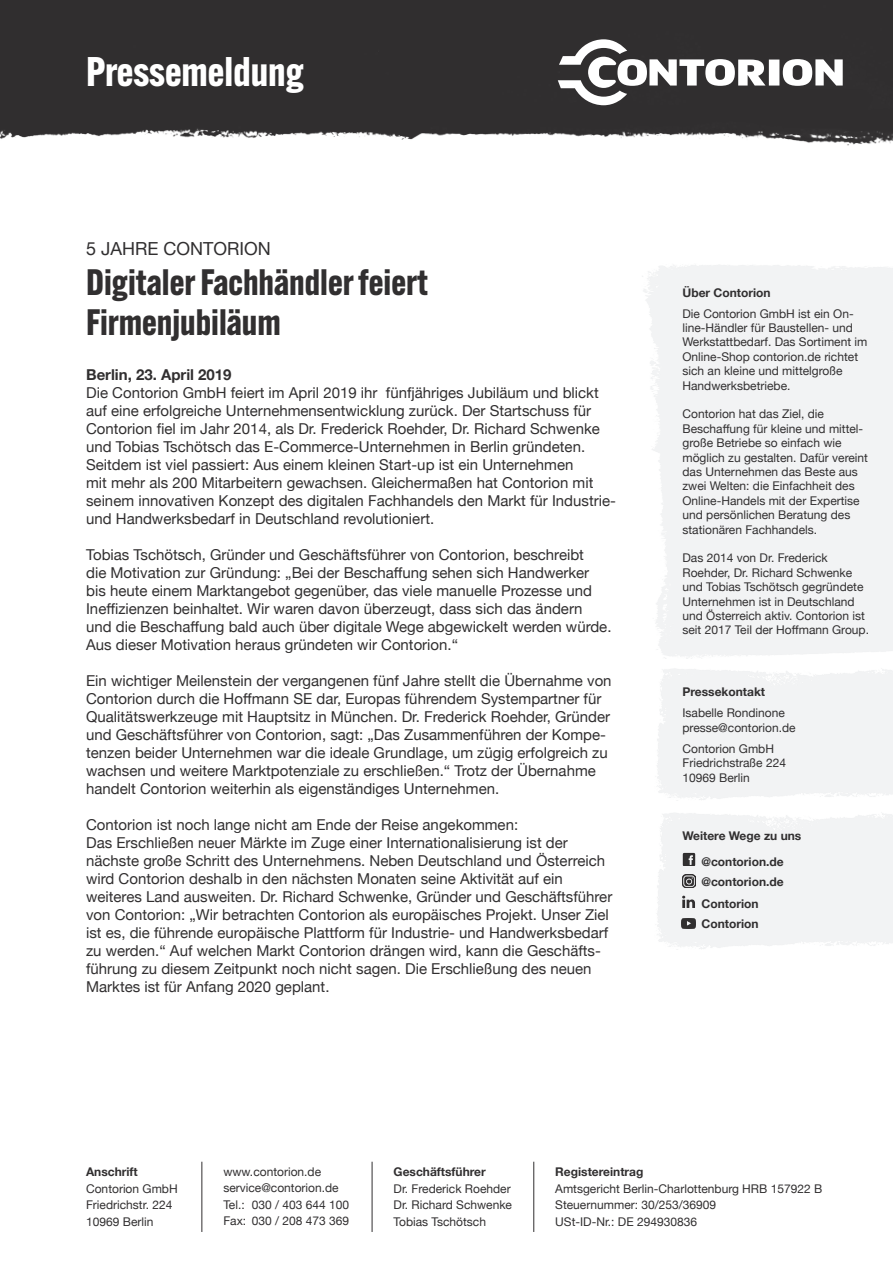
<style>
.page{position:relative;width:893px;height:1263px;background:#fff}
.page>*{position:absolute;margin:0;border:0;box-sizing:border-box;transform-origin:0 0}
.t1{font:700 40.5px "Alternate Gothic ATF";color:#fff}
.t2{font:700 36px/40.5px "Alternate Gothic ATF";color:#312f30}
.t3{font:18px "Helvetica Neue";color:#312f30}
.t4{font:15px/18px "Helvetica Neue";color:#312f30}
.t5{font:700 15px "Helvetica Neue";color:#312f30}
.t6{font:12px/14.4px "Helvetica Neue";color:#312f30}
.t7{font:700 12px/25px "Helvetica Neue";color:#312f30;text-align:center}
</style>
<div class="page">
<img style="left:0;top:0;width:893px;height:146px">
<svg style="left:558px;top:39px;width:285px;height:66px"></svg>
<hr style="left:201px;top:1162px;width:1px;height:70px;background:#312f30">
<hr style="left:372px;top:1162px;width:1px;height:70px;background:#312f30">
<hr style="left:533px;top:1162px;width:1px;height:70px;background:#312f30">
<div style="left:657px;top:813px;width:236px;height:136px;background:#f2f3f4"></div>
<svg style="left:682px;top:853px;width:13px;height:12px"></svg>
<svg style="left:682px;top:874px;width:13px;height:13px"></svg>
<img style="left:682px;top:918px;width:14px;height:10px">
<svg style="left:682px;top:896px;width:13px;height:12px"></svg>
<h1 class="t1" style="left:86px;top:46px;width:219px">Pressemeldung</h1>
<p class="t3" style="left:86px;top:236px;width:186px">5 JAHRE CONTORION</p>
<h2 class="t2" style="left:86px;top:262px;width:343px">Digitaler Fachhändler feiert<br>Firmenjubiläum</h2>
<p class="t5" style="left:86px;top:363px;width:147px">Berlin, 23. April 2019</p>
<p class="t4" style="left:86px;top:385px;width:531px">Die Contorion GmbH feiert im April 2019 ihr fünfjähriges Jubiläum und blickt auf eine erfolgreiche Unternehmensentwicklung zurück. Der Startschuss für Contorion fiel im Jahr 2014, als Dr. Frederick Roehder, Dr. Richard Schwenke und Tobias Tschötsch das E-Commerce-Unternehmen in Berlin gründeten.<br>Seitdem ist viel passiert: Aus einem kleinen Start-up ist ein Unternehmen<br>mit mehr als 200 Mitarbeitern gewachsen. Gleichermaßen hat Contorion mit seinem innovativen Konzept des digitalen Fachhandels den Markt für Industrie&shy;und Handwerksbedarf in Deutschland revolutioniert.</p>
<p class="t4" style="left:86px;top:547px;width:527px">Tobias Tschötsch, Gründer und Geschäftsführer von Contorion, beschreibt<br>die Motivation zur Gründung: „Bei der Beschaffung sehen sich Handwerker bis heute einem Marktangebot gegenüber, das viele manuelle Prozesse und Ineffizienzen beinhaltet. Wir waren davon überzeugt, dass sich das ändern und die Beschaffung bald auch über digitale Wege abgewickelt werden würde.<br>Aus dieser Motivation heraus gründeten wir Contorion.“</p>
<p class="t4" style="left:86px;top:673px;width:527px">Ein wichtiger Meilenstein der vergangenen fünf Jahre stellt die Übernahme von Contorion durch die Hoffmann SE dar, Europas führendem Systempartner für Qualitätswerkzeuge mit Hauptsitz in München. Dr. Frederick Roehder, Gründer und Geschäftsführer von Contorion, sagt: „Das Zusammenführen der Kompe&shy;tenzen beider Unternehmen war die ideale Grundlage, um zügig erfolgreich zu wachsen und weitere Marktpotenziale zu erschließen.“ Trotz der Übernahme handelt Contorion weiterhin als eigenständiges Unternehmen.</p>
<p class="t4" style="left:86px;top:817px;width:528px">Contorion ist noch lange nicht am Ende der Reise angekommen:<br>Das Erschließen neuer Märkte im Zuge einer Internationalisierung ist der nächste große Schritt des Unternehmens. Neben Deutschland und Österreich wird Contorion deshalb in den nächsten Monaten seine Aktivität auf ein weiteres Land ausweiten. Dr. Richard Schwenke, Gründer und Geschäftsführer von Contorion: „Wir betrachten Contorion als europäisches Projekt. Unser Ziel ist es, die führende europäische Plattform für Industrie- und Handwerksbedarf zu werden.“ Auf welchen Markt Contorion drängen wird, kann die Geschäfts&shy;führung zu diesem Zeitpunkt noch nicht sagen. Die Erschließung des neuen Marktes ist für Anfang 2020 geplant.</p>
<p class="t7" style="left:682px;top:280px;width:90px">Über Contorion</p>
<p class="t6" style="left:682px;top:307px;width:186px">Die Contorion GmbH ist ein On&shy;line-Händler für Baustellen- und<br>Werkstattbedarf. Das Sortiment im<br>Online-Shop contorion.de richtet sich an kleine und mittelgroße<br>Handwerksbetriebe.</p>
<p class="t6" style="left:682px;top:408px;width:187px">Contorion hat das Ziel, die<br>Beschaffung für kleine und mittel&shy;große Betriebe so einfach wie möglich zu gestalten. Dafür vereint das Unternehmen das Beste aus zwei Welten: die Einfachheit des<br>Online-Handels mit der Expertise und persönlichen Beratung des stationären Fachhandels.</p>
<p class="t6" style="left:682px;top:552px;width:188px">Das 2014 von Dr. Frederick<br>Roehder, Dr. Richard Schwenke und Tobias Tschötsch gegründete<br>Unternehmen ist in Deutschland und Österreich aktiv. Contorion ist seit 2017 Teil der Hoffmann Group.</p>
<p class="t7" style="left:682px;top:680px;width:84px">Pressekontakt</p>
<p class="t6" style="left:682px;top:706px;width:115px">Isabelle Rondinone presse@contorion.de</p>
<p class="t6" style="left:682px;top:742px;width:105px">Contorion GmbH<br>Friedrichstraße 224<br>10969 Berlin</p>
<p class="t7" style="left:682px;top:824px;width:120px">Weitere Wege zu uns @contorion.de</p>
<p class="t7" style="left:701px;top:870px;width:84px">@contorion.de</p>
<p class="t7" style="left:701px;top:912px;width:59px">Contorion</p>
<p class="t7" style="left:701px;top:891px;width:59px">Contorion</p>
<p class="t7" style="left:86px;top:1159px;width:53px">Anschrift</p>
<p class="t6" style="left:86px;top:1181px;width:93px;line-height:16.5px">Contorion GmbH<br>Friedrichstr. 224<br>10969 Berlin</p>
<p class="t6" style="left:223px;top:1164px;width:127px;line-height:16.5px">www.contorion.de service@contorion.de<br>Tel.: 030 / 403 644 100<br>Fax: 030 / 208 473 369</p>
<p class="t7" style="left:394px;top:1159px;width:94px">Geschäftsführer</p>
<p class="t6" style="left:394px;top:1181px;width:120px;line-height:16.5px;text-align:justify">Dr. Frederick Roehder Dr. Richard Schwenke Tobias Tschötsch</p>
<p class="t7" style="left:555px;top:1159px;width:90px">Registereintrag</p>
<p class="t6" style="left:555px;top:1181px;width:269px;line-height:16.5px">Amtsgericht Berlin-Charlottenburg HRB 157922 B<br>Steuernummer: 30/253/36909<br>USt-ID-Nr.: DE 294930836</p>
</div>
